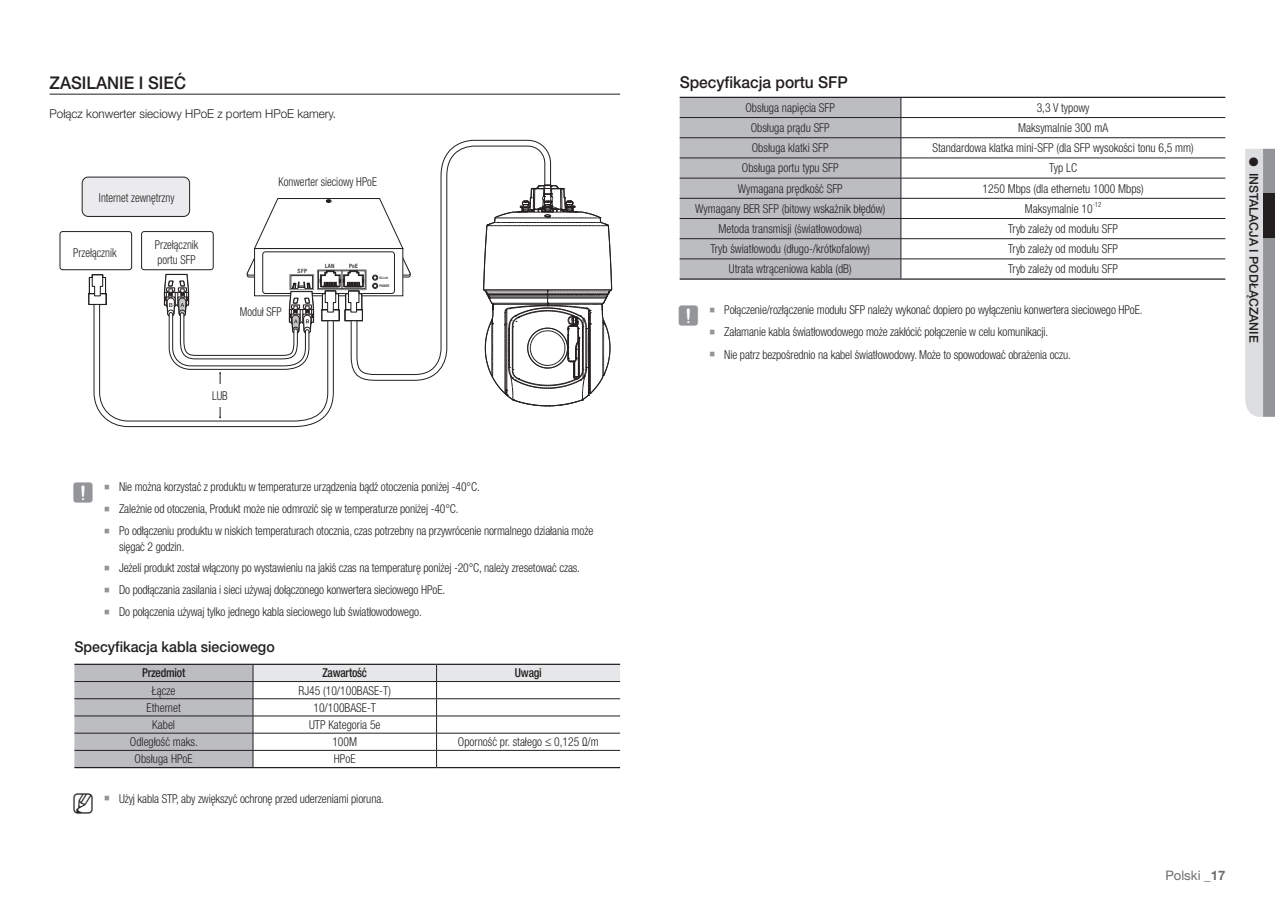
<style>
.page{position:relative;width:1275px;height:903px;background:#fff}
.page>*{position:absolute;margin:0;border:0;box-sizing:border-box;transform-origin:0 0}
.t1{font:500 17.5px "Helvetica Neue cp";color:#231f20;scale:.95 1}
.t2{font:500 16.45px "Helvetica Neue cp";color:#231f20;scale:.95 1}
.t3{font:500 14.88px "Helvetica Neue cp";color:#231f20;scale:.95 1}
.t4{font:13.12px "Helvetica Neue cp";color:#6c6d70}
.t5{font:300 condensed 12.25px/22.2px "Helvetica Neue cp";letter-spacing:-.01em;color:#231f20;scale:.95 1}
.t6{font:300 condensed 12.25px/14.7px "Helvetica Neue cp";letter-spacing:-.01em;color:#231f20;scale:.9 1}
.t7{font:300 12.25px "Helvetica Neue cp";color:#231f20;scale:.95 1}
.t8{font:500 12.25px "Helvetica Neue cp";color:#231f20}
.t9{font:500 condensed 12.25px "Helvetica Neue cp";letter-spacing:-.02em;color:#231f20;scale:.95 1}
.t10{font:300 condensed 7.17px "Helvetica Neue cp";color:#231f20;scale:.95 1}
.t11{font:500 condensed 5.77px "Helvetica Neue cp";letter-spacing:.05em;color:#231f20}
.t12{font:500 condensed 3.5px "Helvetica Neue cp";letter-spacing:.05em;color:#231f20}
.s1{font-family:"SIBD P1400";font-weight:400;font-stretch:normal;font-size:22.75px;color:#939598}
.s2{font-family:"SI Icon HR755";font-weight:400;font-stretch:normal;font-size:14px;color:#939598}
.s3{font-family:"SIBD P1400";font-weight:400;font-stretch:normal;font-size:22.75px}
.s4{font-weight:700}
</style>
<div class="page">
<svg style="left:1245px;top:149px;width:30px;height:268px;background:#c2c4c6"></svg>
<div style="left:1263px;top:193px;width:12px;height:45px;background:#231f20"></div>
<hr style="left:50px;top:94px;width:570px;height:1px;background:#231f20">
<div style="left:60px;top:231px;width:72px;height:39px;border:1px solid #231f20;border-radius:3px"></div>
<svg style="left:411px;top:140px;width:127px;height:241px"></svg>
<div style="left:82px;top:177px;width:108px;height:39px;background:#ebebed;border-radius:6px"></div>
<div style="left:82px;top:177px;width:108px;height:40px;border:1px solid #231f20;border-radius:6px"></div>
<svg style="left:483px;top:142px;width:130px;height:265px"></svg>
<svg style="left:88px;top:198px;width:323px;height:229px"></svg>
<div style="left:190px;top:384px;width:59px;height:23px;background:#fff"></div>
<svg style="left:74px;top:664px;width:546px;height:103px"></svg>
<hr style="left:74px;top:767px;width:179px;height:1px;background:#231f20">
<hr style="left:253px;top:767px;width:184px;height:1px;background:#231f20">
<hr style="left:437px;top:767px;width:183px;height:1px;background:#231f20">
<hr style="left:901px;top:117px;width:324px;height:1px;background:#231f20">
<hr style="left:901px;top:137px;width:324px;height:1px;background:#231f20">
<hr style="left:901px;top:158px;width:324px;height:1px;background:#231f20">
<hr style="left:901px;top:178px;width:324px;height:1px;background:#231f20">
<hr style="left:901px;top:198px;width:324px;height:1px;background:#231f20">
<hr style="left:901px;top:218px;width:324px;height:1px;background:#231f20">
<hr style="left:901px;top:238px;width:324px;height:1px;background:#231f20">
<hr style="left:901px;top:259px;width:324px;height:1px;background:#231f20">
<svg style="left:680px;top:98px;width:222px;height:180px;background:#b5b5b8"></svg>
<hr style="left:680px;top:278px;width:221px;height:2px;background:#231f20">
<hr style="left:901px;top:278px;width:324px;height:2px;background:#231f20">
<hr style="left:680px;top:97px;width:221px;height:1px;background:#231f20">
<hr style="left:901px;top:97px;width:324px;height:1px;background:#231f20">
<h1 class="t1" style="left:50px;top:73px;width:145px">ZASILANIE I SIEĆ</h1>
<p class="t7" style="left:50px;top:106px;width:303px">Połącz konwerter sieciowy HPoE z portem HPoE kamery.</p>
<p class="t6" style="left:99px;top:190px;width:85px">Internet zewnętrzny</p>
<p class="t6" style="left:73px;top:245px;width:50px">Przełącznik</p>
<p class="t6" style="left:155px;top:238px;width:50px">Przełącznik portu SFP</p>
<p class="t6" style="left:279px;top:175px;width:111px">Konwerter sieciowy HPoE</p>
<p class="t6" style="left:240px;top:304px;width:48px">Moduł SFP</p>
<p class="t11" style="left:297px;top:267px;width:11px">SFP</p>
<p class="t11" style="left:325px;top:263px;width:11px">LAN</p>
<p class="t11" style="left:349px;top:263px;width:11px">PoE</p>
<p class="t12" style="left:379px;top:276px;width:10px">0Link</p>
<p class="t12" style="left:379px;top:284px;width:11px">POWER</p>
<p class="t6" style="left:212px;top:388px;width:19px">LUB</p>
<p class="t5" style="left:104px;top:476px;width:516px;text-indent:-32px"><span class="s1">J</span> <span class="s2">`</span> Nie można korzystać z produktu w temperaturze urządzenia bądź otoczenia poniżej -40°C.<br><span class="s2">`</span> Zależnie od otoczenia, Produkt może nie odmrozić się w temperaturze poniżej -40°C.<br><span class="s2">`</span> Po odłączeniu produktu w niskich temperaturach otocznia, czas potrzebny na przywrócenie normalnego działania może</p>
<p class="t5" style="left:104px;top:536px;width:502px;text-indent:15px">sięgać 2 godzin.<br><span class="s2">`</span> Jeżeli produkt został włączony po wystawieniu na jakiś czas na temperaturę poniżej -20°C, należy zresetować czas. <span class="s2">`</span> Do podłączania zasilania i sieci używaj dołączonego konwertera sieciowego HPoE.<br><span class="s2">`</span> Do połączenia używaj tylko jednego kabla sieciowego lub światłowodowego.</p>
<p class="t3" style="left:74px;top:638px;width:212px">Specyfikacja kabla sieciowego</p>
<p class="t9" style="left:142px;top:666px;width:47px">Przedmiot</p>
<p class="t9" style="left:322px;top:666px;width:49px">Zawartość</p>
<p class="t9" style="left:515px;top:666px;width:30px">Uwagi</p>
<p class="t5" style="left:152px;top:679px;width:26px">Łącze</p>
<p class="t5" style="left:299px;top:679px;width:99px">RJ45 (10/100BASE-T)</p>
<p class="t5" style="left:147px;top:696px;width:38px">Ethernet</p>
<p class="t5" style="left:313px;top:696px;width:67px">10/100BASE-T</p>
<p class="t5" style="left:152px;top:713px;width:26px">Kabel</p>
<p class="t5" style="left:309px;top:713px;width:77px">UTP Kategoria 5e</p>
<p class="t5" style="left:130px;top:731px;width:73px">Odległość maks.</p>
<p class="t5" style="left:332px;top:731px;width:28px">100M</p>
<p class="t5" style="left:458px;top:731px;width:150px">Oporność pr. stałego ≤ 0,125 Ω/m</p>
<p class="t5" style="left:135px;top:748px;width:63px">Obsługa HPoE</p>
<p class="t5" style="left:334px;top:748px;width:24px">HPoE</p>
<p class="t5" style="left:72px;top:787px;width:330px"><span class="s3">M</span> <span class="s2">`</span> Użyj kabla STP, aby zwiększyć ochronę przed uderzeniami pioruna.</p>
<h2 class="t2" style="left:680px;top:72px;width:179px">Specyfikacja portu SFP</h2>
<p class="t5" style="left:745px;top:96px;width:96px">Obsługa napięcia SFP</p>
<p class="t5" style="left:1037px;top:96px;width:57px">3,3 V typowy</p>
<p class="t5" style="left:751px;top:117px;width:85px">Obsługa prądu SFP</p>
<p class="t5" style="left:1018px;top:117px;width:96px">Maksymalnie 300 mA</p>
<p class="t5" style="left:752px;top:137px;width:82px">Obsługa klatki SFP</p>
<p class="t5" style="left:932px;top:137px;width:277px">Standardowa klatka mini-SFP (dla SFP wysokości tonu 6,5 mm)</p>
<p class="t5" style="left:742px;top:157px;width:103px">Obsługa portu typu SFP</p>
<p class="t5" style="left:1049px;top:157px;width:31px">Typ LC</p>
<p class="t5" style="left:738px;top:177px;width:112px">Wymagana prędkość SFP</p>
<p class="t5" style="left:983px;top:177px;width:171px">1250 Mbps (dla ethernetu 1000 Mbps)</p>
<p class="t5" style="left:695px;top:197px;width:202px">Wymagany BER SFP (bitowy wskaźnik błędów)</p>
<p class="t5" style="left:1025px;top:197px;width:73px">Maksymalnie 10</p>
<p class="t10" style="left:1093px;top:200px;width:11px">-12</p>
<p class="t5" style="left:718px;top:218px;width:153px">Metoda transmisji (światłowodowa)</p>
<p class="t5" style="left:1008px;top:218px;width:117px">Tryb zależy od modułu SFP</p>
<p class="t5" style="left:710px;top:238px;width:170px">Tryb światłowodu (długo-/krótkofalowy)</p>
<p class="t5" style="left:1008px;top:238px;width:117px">Tryb zależy od modułu SFP</p>
<p class="t5" style="left:729px;top:258px;width:131px">Utrata wtrąceniowa kabla (dB)</p>
<p class="t5" style="left:1008px;top:258px;width:117px">Tryb zależy od modułu SFP</p>
<p class="t5" style="left:709px;top:299px;width:457px;text-indent:-32px"><span class="s1">J</span> <span class="s2">`</span> Połączenie/rozłączenie modułu SFP należy wykonać dopiero po wyłączeniu konwertera sieciowego HPoE. <span class="s2">`</span> Załamanie kabla światłowodowego może zakłócić połączenie w celu komunikacji.<br><span class="s2">`</span> Nie patrz bezpośrednio na kabel światłowodowy. Może to spowodować obrażenia oczu.</p>
<p class="t8" style="left:1261px;top:157px;width:187px;rotate:90deg">● INSTALACJA I PODŁĄCZANIE</p>
<p class="t4" style="left:1165px;top:867px;width:62px">Polski _<span class="s4">17</span></p>
</div>
